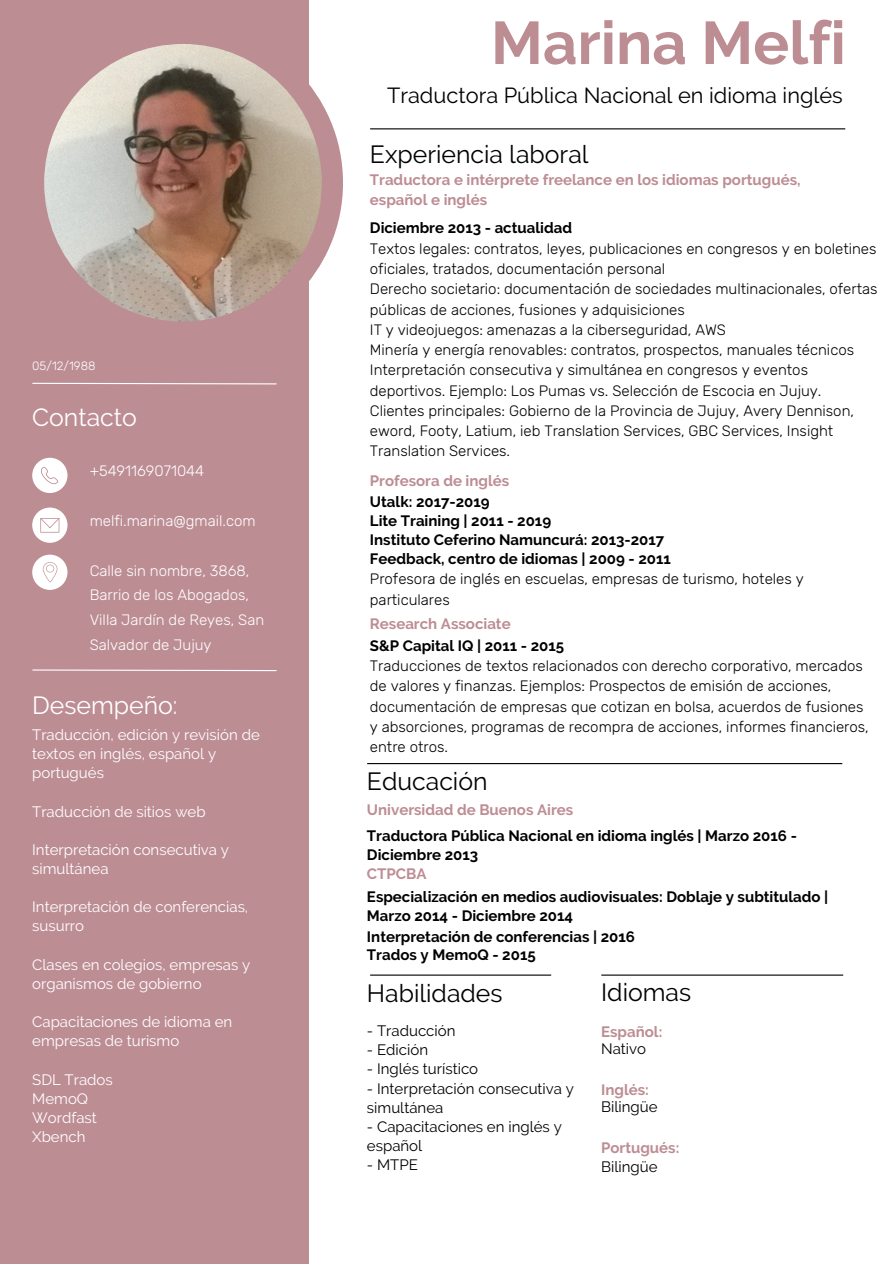
<style>
.page{position:relative;width:894px;height:1264px;background:#fff}
.page>*{position:absolute;margin:0;border:0;box-sizing:border-box;transform-origin:0 0}
.t1{font:700 60px "Raleway";color:#bd8d94}
.t2{font:24.75px "Raleway";color:#000}
.t3{font:24.75px "Raleway";color:#fff}
.t4{font:21.75px "Raleway";color:#000}
.t5{font:300 15px/20.2px "Rubik";color:#000}
.t6{font:700 15px/19.2px "Raleway";color:#000}
.t7{font:15px/19.2px "Raleway";color:#fff}
.t8{font:700 15px/19.2px "Raleway";color:#bd8d94}
.t9{font:15px/19.2px "Raleway";color:#000}
.t10{font:300 15px/24.8px "Rubik";color:#fff}
.t11{font:300 12px "Rubik";color:#fff}
</style>
<div class="page">
<div style="left:0;top:0;width:309px;height:1263px;background:#bd8d94"></div>
<div style="left:23px;top:23px;width:320px;height:319px;background:#bd8d94;border-radius:50%"></div>
<img style="left:44px;top:44px;width:278px;height:277px;border-radius:50%">
<hr style="left:370px;top:974px;width:180px;height:1px;background:#000">
<hr style="left:601px;top:974px;width:241px;height:1px;background:#000">
<hr style="left:367px;top:763px;width:474px;height:1px;background:#000">
<svg style="left:32px;top:382px;width:245px;height:3px"></svg>
<svg style="left:32px;top:669px;width:245px;height:2px"></svg>
<div style="left:32px;top:458px;width:35px;height:35px;background:#fff;border-radius:50%"></div>
<div style="left:32px;top:507px;width:35px;height:36px;background:#fff;border-radius:50%"></div>
<div style="left:32px;top:554px;width:35px;height:36px;background:#fff;border-radius:50%"></div>
<svg style="left:41px;top:466px;width:18px;height:18px"></svg>
<svg style="left:40px;top:518px;width:19px;height:14px"></svg>
<svg style="left:43px;top:562px;width:14px;height:20px"></svg>
<hr style="left:370px;top:128px;width:474px;height:1px;background:#000">
<p class="t11" style="left:32px;top:358px;width:65px">05/12/1988</p>
<p class="t3" style="left:32px;top:402px;width:106px">Contacto</p>
<p class="t10" style="left:90px;top:459px;width:116px">+5491169071044</p>
<p class="t10" style="left:90px;top:508px;width:167px">melfi.marina@gmail.com</p>
<p class="t10" style="left:90px;top:558px;width:176px">Calle sin nombre, 3868,<br>Barrio de los Abogados,<br>Villa Jardín de Reyes, San<br>Salvador de Jujuy</p>
<p class="t3" style="left:32px;top:690px;width:147px">Desempeño:</p>
<p class="t7" style="left:32px;top:725px;width:229px">Traducción, edición y revisión de textos en inglés, español y portugués</p>
<p class="t7" style="left:32px;top:801px;width:175px">Traducción de sitios web</p>
<p class="t7" style="left:32px;top:839px;width:198px">Interpretación consecutiva y simultánea</p>
<p class="t7" style="left:32px;top:897px;width:217px">Interpretación de conferencias, susurro</p>
<p class="t7" style="left:32px;top:954px;width:219px">Clases en colegios, empresas y organismos de gobierno</p>
<p class="t7" style="left:32px;top:1012px;width:201px">Capacitaciones de idioma en empresas de turismo</p>
<p class="t7" style="left:32px;top:1069px;width:82px">SDL Trados</p>
<p class="t7" style="left:32px;top:1088px;width:57px">MemoQ</p>
<p class="t7" style="left:32px;top:1107px;width:66px">Wordfast</p>
<p class="t7" style="left:32px;top:1127px;width:55px">Xbench</p>
<p class="t1" style="left:491px;top:8px;width:356px">Marina Melfi</p>
<p class="t4" style="left:387px;top:83px;width:457px">Traductora Pública Nacional en idioma inglés</p>
<p class="t2" style="left:370px;top:139px;width:220px">Experiencia laboral</p>
<p class="t8" style="left:370px;top:170px;width:432px">Traductora e intérprete freelance en los idiomas portugués, español e inglés</p>
<p class="t6" style="left:370px;top:218px;width:203px">Diciembre 2013 - actualidad</p>
<p class="t5" style="left:370px;top:238px;width:508px">Textos legales: contratos, leyes, publicaciones en congresos y en boletines oficiales, tratados, documentación personal</p>
<p class="t5" style="left:370px;top:279px;width:509px">Derecho societario: documentación de sociedades multinacionales, ofertas públicas de acciones, fusiones y adquisiciones</p>
<p class="t5" style="left:370px;top:319px;width:357px">IT y videojuegos: amenazas a la ciberseguridad, AWS</p>
<p class="t5" style="left:370px;top:340px;width:485px">Minería y energía renovables: contratos, prospectos, manuales técnicos</p>
<p class="t5" style="left:370px;top:360px;width:453px">Interpretación consecutiva y simultánea en congresos y eventos deportivos. Ejemplo: Los Pumas vs. Selección de Escocia en Jujuy.</p>
<p class="t5" style="left:370px;top:400px;width:485px">Clientes principales: Gobierno de la Provincia de Jujuy, Avery Dennison, eword, Footy, Latium, ieb Translation Services, GBC Services, Insight<br>Translation Services.</p>
<p class="t8" style="left:370px;top:471px;width:141px">Profesora de inglés</p>
<p class="t6" style="left:370px;top:492px;width:121px">Utalk: 2017-2019</p>
<p class="t6" style="left:370px;top:511px;width:183px">Lite Training | 2011 - 2019</p>
<p class="t6" style="left:370px;top:530px;width:296px">Instituto Ceferino Namuncurá: 2013-2017</p>
<p class="t6" style="left:370px;top:549px;width:302px">Feedback, centro de idiomas | 2009 - 2011</p>
<p class="t5" style="left:370px;top:569px;width:435px">Profesora de inglés en escuelas, empresas de turismo, hoteles y particulares</p>
<p class="t8" style="left:370px;top:614px;width:142px">Research Associate</p>
<p class="t6" style="left:370px;top:636px;width:196px">S&amp;P Capital IQ | 2011 - 2015</p>
<p class="t5" style="left:370px;top:655px;width:500px">Traducciones de textos relacionados con derecho corporativo, mercados de valores y finanzas. Ejemplos: Prospectos de emisión de acciones, documentación de empresas que cotizan en bolsa, acuerdos de fusiones y absorciones, programas de recompra de acciones, informes financieros, entre otros.</p>
<p class="t2" style="left:367px;top:766px;width:122px">Educación</p>
<p class="t8" style="left:367px;top:799px;width:208px">Universidad de Buenos Aires</p>
<p class="t6" style="left:367px;top:826px;width:431px">Traductora Pública Nacional en idioma inglés | Marzo 2016 -<br>Diciembre 2013</p>
<p class="t8" style="left:367px;top:864px;width:61px">CTPCBA</p>
<p class="t6" style="left:367px;top:887px;width:462px">Especialización en medios audiovisuales: Doblaje y subtitulado |<br>Marzo 2014 - Diciembre 2014</p>
<p class="t6" style="left:367px;top:927px;width:269px">Interpretación de conferencias | 2016</p>
<p class="t6" style="left:367px;top:945px;width:170px">Trados y MemoQ - 2015</p>
<p class="t2" style="left:367px;top:979px;width:137px">Habilidades</p>
<p class="t2" style="left:601px;top:978px;width:92px">Idiomas</p>
<p class="t8" style="left:601px;top:1021px;width:63px">Español:</p>
<p class="t9" style="left:601px;top:1038px;width:46px">Nativo</p>
<p class="t9" style="left:367px;top:1021px;width:90px">- Traducción</p>
<p class="t9" style="left:367px;top:1040px;width:63px">- Edición</p>
<p class="t9" style="left:367px;top:1059px;width:113px">- Inglés turístico</p>
<p class="t9" style="left:367px;top:1078px;width:208px">- Interpretación consecutiva y simultánea</p>
<p class="t9" style="left:367px;top:1116px;width:196px">- Capacitaciones en inglés y español</p>
<p class="t9" style="left:367px;top:1155px;width:52px">- MTPE</p>
<p class="t8" style="left:601px;top:1079px;width:49px">Inglés:</p>
<p class="t9" style="left:601px;top:1097px;width:58px">Bilingüe</p>
<p class="t8" style="left:601px;top:1138px;width:80px">Portugués:</p>
<p class="t9" style="left:601px;top:1156px;width:58px">Bilingüe</p>
</div>
